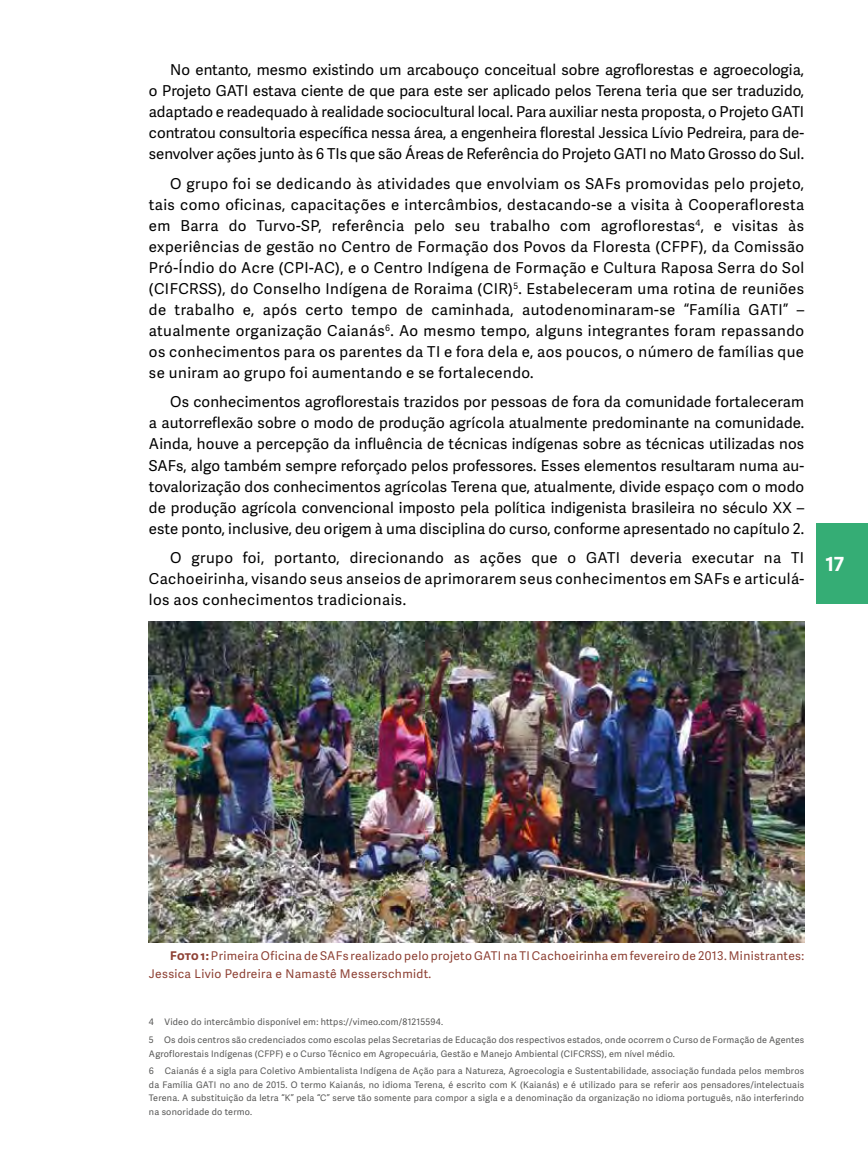
<style>
.page{position:relative;width:868px;height:1166px;background:#fff}
.page>*{position:absolute;margin:0;border:0;box-sizing:border-box;transform-origin:0 0}
.t1{font:700 19.5px "Adelle Sans";color:#fff}
.t2{font:15px/21px "Adelle Sans";letter-spacing:.01em;color:#000;text-align:justify}
.t3{font:12px/18px "Adelle Sans";letter-spacing:.03em;color:#8d4033}
.t4{font:9px/17.7px "Adelle Sans";letter-spacing:.025em;color:#575756}
.s1{font-weight:700}
</style>
<div class="page">
<div style="left:816px;top:523px;width:51px;height:80px;background:#35ad75"></div>
<img style="left:149px;top:621px;width:655px;height:321px">
<p class="t2" style="left:149px;top:59px;width:656px;text-indent:21px">No entanto, mesmo existindo um arcabouço conceitual sobre agroflorestas e agroecologia, o Projeto GATI estava ciente de que para este ser aplicado pelos Terena teria que ser traduzido, adaptado e readequado à realidade sociocultural local. Para auxiliar nesta proposta, o Projeto GATI contratou consultoria específica nessa área, a engenheira florestal Jessica Lívio Pedreira, para de&shy;senvolver ações junto às 6 TIs que são Áreas de Referência do Projeto GATI no Mato Grosso do Sul.</p>
<p class="t2" style="left:149px;top:172px;width:656px;text-indent:21px">O grupo foi se dedicando às atividades que envolviam os SAFs promovidas pelo projeto, tais como oficinas, capacitações e intercâmbios, destacando-se a visita à Cooperafloresta em Barra do Turvo-SP, referência pelo seu trabalho com agroflorestas<sup>4</sup>, e visitas às experiências de gestão no Centro de Formação dos Povos da Floresta (CFPF), da Comissão Pró-Índio do Acre (CPI-AC), e o Centro Indígena de Formação e Cultura Raposa Serra do Sol (CIFCRSS), do Conselho Indígena de Roraima (CIR)<sup>5</sup>. Estabeleceram uma rotina de reuniões de trabalho e, após certo tempo de caminhada, autodenominaram-se “Família GATI” – atualmente organização Caianás<sup>6</sup>. Ao mesmo tempo, alguns integrantes foram repassando os conhecimentos para os parentes da TI e fora dela e, aos poucos, o número de famílias que se uniram ao grupo foi aumentando e se fortalecendo.</p>
<p class="t2" style="left:149px;top:391px;width:656px;text-indent:21px">Os conhecimentos agroflorestais trazidos por pessoas de fora da comunidade fortaleceram a autorreflexão sobre o modo de produção agrícola atualmente predominante na comunidade.<br>Ainda, houve a percepção da influência de técnicas indígenas sobre as técnicas utilizadas nos SAFs, algo também sempre reforçado pelos professores. Esses elementos resultaram numa au&shy;tovalorização dos conhecimentos agrícolas Terena que, atualmente, divide espaço com o modo de produção agrícola convencional imposto pela política indigenista brasileira no século XX – este ponto, inclusive, deu origem à uma disciplina do curso, conforme apresentado no capítulo 2.</p>
<p class="t2" style="left:149px;top:546px;width:656px;text-indent:21px">O grupo foi, portanto, direcionando as ações que o GATI deveria executar na TI Cachoeirinha, visando seus anseios de aprimorarem seus conhecimentos em SAFs e articulá&shy;los aos conhecimentos tradicionais.</p>
<h1 class="t1" style="left:825px;top:549px;width:20px">17</h1>
<p class="t3" style="left:149px;top:946px;width:656px;text-indent:21px"><span class="s1">Foto 1:</span> Primeira Oficina de SAFs realizado pelo projeto GATI na TI Cachoeirinha em fevereiro de 2013. Ministrantes:<br>Jessica Livio Pedreira e Namastê Messerschmidt.</p>
<p class="t4" style="left:149px;top:1012px;width:656px">4 Video do intercâmbio disponível em: https://vimeo.com/81215594.<br>5 Os dois centros são credenciados como escolas pelas Secretarias de Educação dos respectivos estados, onde ocorrem o Curso de Formação de Agentes</p>
<p class="t4" style="left:149px;top:1043px;width:656px">Agroflorestais Indígenas (CFPF) e o Curso Técnico em Agropecuária, Gestão e Manejo Ambiental (CIFCRSS), em nível médio.<br>6 Caianás é a sigla para Coletivo Ambientalista Indígena de Ação para a Natureza, Agroecologia e Sustentabilidade, associação fundada pelos membros</p>
<p class="t4" style="left:149px;top:1077px;width:656px;line-height:13.5px;text-align:justify">da Família GATI no ano de 2015. O termo Kaianás, no idioma Terena, é escrito com K (Kaianás) e é utilizado para se referir aos pensadores/intelectuais Terena. A substituição da letra “K” pela “C” serve tão somente para compor a sigla e a denominação da organização no idioma português, não interferindo na sonoridade do termo.</p>
</div>
